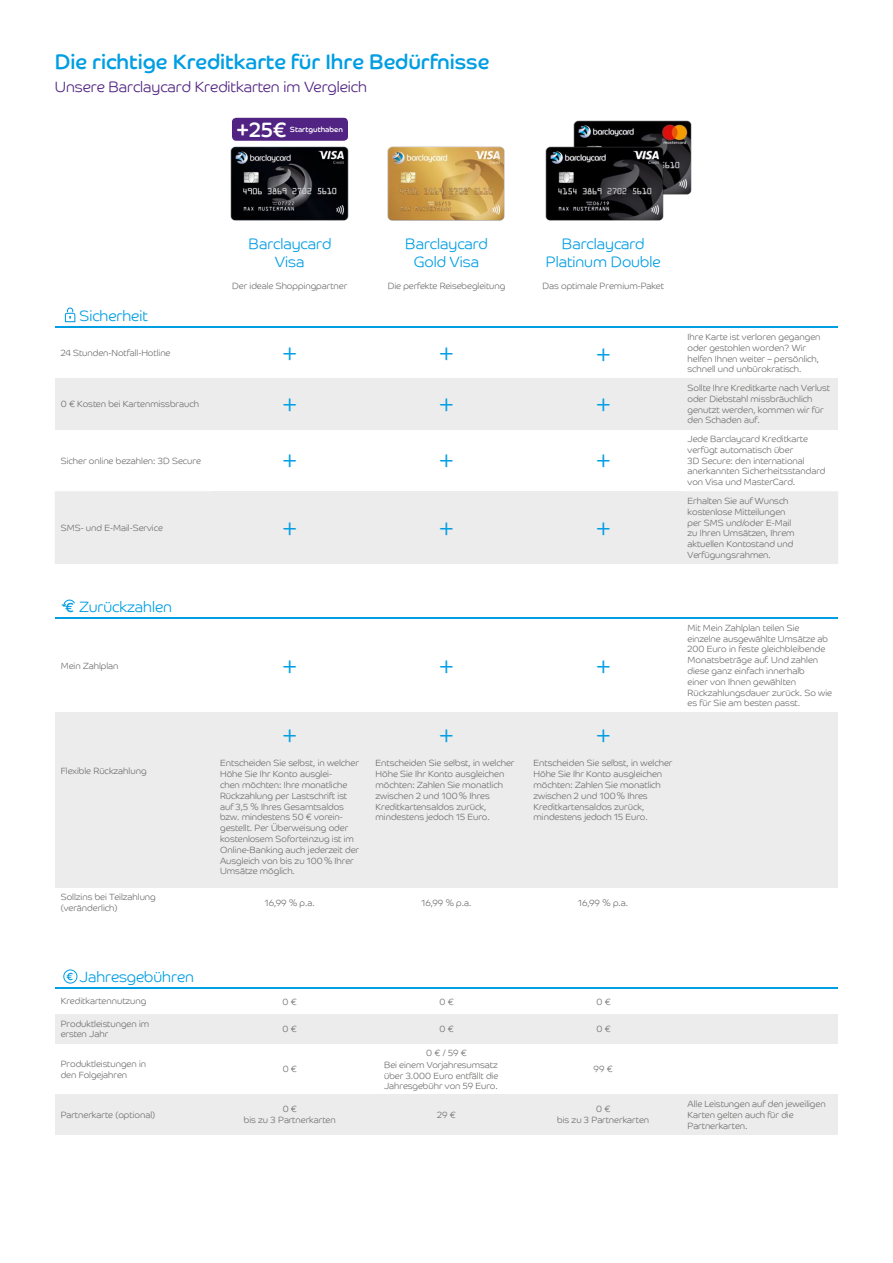
<style>
.page{position:relative;width:893px;height:1263px;background:#fff}
.page>*{position:absolute;margin:0;border:0;box-sizing:border-box;transform-origin:0 0}
.t1{font:24px/50.7px "Barclaycard Co Lt";color:#009ee3}
.t2{font:21px "Barclaycard Co";color:#009ee3}
.t3{font:20.85px "Barclaycard Co";color:#fff}
.t4{font:15px/18px "Barclaycard Co Lt";color:#009ee3;text-align:center}
.t5{font:15px "Barclaycard Co Lt";color:#512382}
.t6{font:13.05px "Barclaycard Co";color:#009ee3}
.t7{font:10.2px "Barclaycard Co";color:#009ee3}
.t8{font:9px/10.8px "Barclaycard Co Lt";color:#6f6f6e}
.t9{font:7.5px "Barclaycard Co";color:#fff}
</style>
<div class="page">
<div style="left:681px;top:1094px;width:157px;height:40px;background:#ececec"></div>
<div style="left:525px;top:1094px;width:156px;height:40px;background:#ececec"></div>
<div style="left:368px;top:1094px;width:157px;height:40px;background:#ececec"></div>
<div style="left:211px;top:1094px;width:157px;height:40px;background:#ececec"></div>
<div style="left:55px;top:1094px;width:156px;height:40px;background:#ececec"></div>
<div style="left:681px;top:1014px;width:157px;height:29px;background:#ececec"></div>
<div style="left:525px;top:1014px;width:156px;height:29px;background:#ececec"></div>
<div style="left:368px;top:1014px;width:157px;height:29px;background:#ececec"></div>
<div style="left:211px;top:1014px;width:157px;height:29px;background:#ececec"></div>
<div style="left:55px;top:1014px;width:156px;height:29px;background:#ececec"></div>
<div style="left:681px;top:712px;width:157px;height:176px;background:#ececec"></div>
<div style="left:525px;top:712px;width:156px;height:176px;background:#ececec"></div>
<div style="left:368px;top:712px;width:157px;height:176px;background:#ececec"></div>
<div style="left:211px;top:712px;width:157px;height:176px;background:#ececec"></div>
<div style="left:55px;top:712px;width:156px;height:176px;background:#ececec"></div>
<div style="left:681px;top:378px;width:157px;height:51px;background:#ececec"></div>
<div style="left:525px;top:378px;width:156px;height:51px;background:#ececec"></div>
<div style="left:368px;top:378px;width:157px;height:51px;background:#ececec"></div>
<div style="left:211px;top:378px;width:157px;height:51px;background:#ececec"></div>
<div style="left:55px;top:378px;width:156px;height:51px;background:#ececec"></div>
<div style="left:55px;top:491px;width:783px;height:73px;background:#ececec"></div>
<hr style="left:55px;top:327px;width:156px;height:1px;background:#009ee3">
<hr style="left:211px;top:327px;width:157px;height:1px;background:#009ee3">
<hr style="left:368px;top:327px;width:157px;height:1px;background:#009ee3">
<hr style="left:525px;top:327px;width:156px;height:1px;background:#009ee3">
<hr style="left:681px;top:327px;width:157px;height:1px;background:#009ee3">
<hr style="left:55px;top:617px;width:156px;height:2px;background:#009ee3">
<hr style="left:211px;top:617px;width:157px;height:2px;background:#009ee3">
<hr style="left:368px;top:617px;width:157px;height:2px;background:#009ee3">
<hr style="left:525px;top:617px;width:156px;height:2px;background:#009ee3">
<hr style="left:681px;top:617px;width:157px;height:2px;background:#009ee3">
<hr style="left:55px;top:988px;width:156px;height:1px;background:#009ee3">
<hr style="left:211px;top:988px;width:157px;height:1px;background:#009ee3">
<hr style="left:368px;top:988px;width:157px;height:1px;background:#009ee3">
<hr style="left:525px;top:988px;width:156px;height:1px;background:#009ee3">
<hr style="left:681px;top:988px;width:157px;height:1px;background:#009ee3">
<img style="left:230px;top:146px;width:119px;height:74px">
<img style="left:387px;top:146px;width:118px;height:74px">
<img style="left:573px;top:120px;width:119px;height:74px">
<img style="left:545px;top:146px;width:120px;height:74px">
<svg style="left:65px;top:307px;width:10px;height:15px"></svg>
<svg style="left:62px;top:599px;width:13px;height:8px"></svg>
<div style="left:63px;top:969px;width:14px;height:14px;border:1px solid #009ee3;border-radius:50%"></div>
<div style="left:232px;top:118px;width:116px;height:23px;background:#512382;border-radius:4px"></div>
<h2 class="t2" style="left:55px;top:50px;width:436px">Die richtige Kreditkarte für Ihre Bedürfnisse</h2>
<h3 class="t5" style="left:55px;top:78px;width:314px">Unsere Barclaycard Kreditkarten im Vergleich</h3>
<h3 class="t3" style="left:236px;top:117px;width:52px">+25€</h3>
<p class="t9" style="left:290px;top:125px;width:54px">Startguthaben</p>
<h3 class="t4" style="left:79px;top:307px;width:70px">Sicherheit</h3>
<p class="t8" style="left:61px;top:348px;width:111px">24 Stunden-Notfall-Hotline</p>
<p class="t8" style="left:61px;top:399px;width:140px">0 € Kosten bei Kartenmissbrauch</p>
<p class="t8" style="left:61px;top:455px;width:142px">Sicher online bezahlen: 3D Secure</p>
<p class="t8" style="left:61px;top:522px;width:104px">SMS- und E-Mail-Service</p>
<h3 class="t4" style="left:249px;top:234px;width:84px">Barclaycard<br>Visa</h3>
<h3 class="t4" style="left:405px;top:234px;width:84px">Barclaycard<br>Gold Visa</h3>
<h3 class="t4" style="left:546px;top:234px;width:116px">Barclaycard<br>Platinum Double</h3>
<p class="t8" style="left:232px;top:280px;width:117px">Der ideale Shoppingpartner</p>
<p class="t8" style="left:388px;top:280px;width:119px">Die perfekte Reisebegleitung</p>
<p class="t8" style="left:542px;top:280px;width:123px">Das optimale Premium-Paket</p>
<h1 class="t1" style="left:282px;top:328px;width:17px">+ +</h1>
<h1 class="t1" style="left:439px;top:329px;width:17px">+ +</h1>
<h1 class="t1" style="left:596px;top:329px;width:17px">+ +</h1>
<h1 class="t1" style="left:282px;top:435px;width:17px">+</h1>
<h1 class="t1" style="left:439px;top:435px;width:17px">+</h1>
<h1 class="t1" style="left:596px;top:435px;width:17px">+</h1>
<h1 class="t1" style="left:282px;top:503px;width:17px">+</h1>
<h1 class="t1" style="left:439px;top:503px;width:17px">+</h1>
<h1 class="t1" style="left:596px;top:503px;width:17px">+</h1>
<p class="t8" style="left:687px;top:331px;width:135px">Ihre Karte ist verloren gegangen oder gestohlen worden? Wir helfen Ihnen weiter – persönlich, schnell und unbürokratisch.</p>
<p class="t8" style="left:687px;top:382px;width:144px">Sollte Ihre Kreditkarte nach Verlust oder Diebstahl missbräuchlich genutzt werden, kommen wir für den Schaden auf.</p>
<p class="t8" style="left:687px;top:433px;width:139px">Jede Barclaycard Kreditkarte verfügt automatisch über<br>3D Secure: den international anerkannten Sicherheitsstandard von Visa und MasterCard.</p>
<p class="t8" style="left:688px;top:495px;width:109px">Erhalten Sie auf Wunsch kostenlose Mitteilungen per SMS und/oder E-Mail zu Ihren Umsätzen, Ihrem aktuellen Kontostand und<br>Verfügungsrahmen.</p>
<h3 class="t4" style="left:79px;top:598px;width:94px">Zurückzahlen</h3>
<h3 class="t6" style="left:65px;top:600px;width:10px">€</h3>
<p class="t8" style="left:61px;top:660px;width:59px">Mein Zahlplan</p>
<p class="t8" style="left:61px;top:765px;width:87px">Flexible Rückzahlung</p>
<h1 class="t1" style="left:282px;top:641px;width:17px">+</h1>
<h1 class="t1" style="left:439px;top:641px;width:17px">+</h1>
<h1 class="t1" style="left:596px;top:641px;width:17px">+</h1>
<h1 class="t1" style="left:282px;top:710px;width:17px">+</h1>
<h1 class="t1" style="left:439px;top:710px;width:17px">+</h1>
<h1 class="t1" style="left:596px;top:710px;width:17px">+</h1>
<p class="t8" style="left:220px;top:758px;width:140px">Entscheiden Sie selbst, in welcher<br>Höhe Sie Ihr Konto ausglei-<br>chen möchten: Ihre monatliche<br>Rückzahlung per Lastschrift ist auf 3,5 % Ihres Gesamtsaldos bzw. mindestens 50 € vorein&shy;gestellt. Per Überweisung oder kostenlosem Soforteinzug ist im<br>Online-Banking auch jederzeit der<br>Ausgleich von bis zu 100% Ihrer<br>Umsätze möglich.</p>
<p class="t8" style="left:376px;top:758px;width:140px">Entscheiden Sie selbst, in welcher<br>Höhe Sie Ihr Konto ausgleichen möchten: Zahlen Sie monatlich zwischen 2 und 100% Ihres<br>Kreditkartensaldos zurück, mindestens jedoch 15 Euro.</p>
<p class="t8" style="left:533px;top:758px;width:140px">Entscheiden Sie selbst, in welcher<br>Höhe Sie Ihr Konto ausgleichen möchten: Zahlen Sie monatlich zwischen 2 und 100% Ihres<br>Kreditkartensaldos zurück, mindestens jedoch 15 Euro.</p>
<p class="t8" style="left:61px;top:892px;width:97px">Sollzins bei Teilzahlung (veränderlich)</p>
<p class="t8" style="left:265px;top:897px;width:52px">16,99 % p.a.</p>
<p class="t8" style="left:421px;top:897px;width:52px">16,99 % p.a.</p>
<p class="t8" style="left:578px;top:897px;width:52px">16,99 % p.a.</p>
<p class="t8" style="left:687px;top:622px;width:146px">Mit Mein Zahlplan teilen Sie einzelne ausgewählte Umsätze ab<br>200 Euro in feste gleichbleibende<br>Monatsbeträge auf. Und zahlen diese ganz einfach innerhalb<br>einer von Ihnen gewählten<br>Rückzahlungsdauer zurück. So wie es für Sie am besten passt.</p>
<h3 class="t4" style="left:79px;top:968px;width:116px">Jahresgebühren</h3>
<p class="t8" style="left:61px;top:996px;width:87px">Kreditkartennutzung</p>
<p class="t8" style="left:61px;top:1018px;width:90px">Produktleistungen im ersten Jahr</p>
<p class="t8" style="left:61px;top:1058px;width:87px">Produktleistungen in den Folgejahren</p>
<p class="t8" style="left:283px;top:1063px;width:16px">0 €</p>
<p class="t7" style="left:67px;top:970px;width:8px">€</p>
<p class="t8" style="left:283px;top:996px;width:16px">0 €</p>
<p class="t8" style="left:283px;top:1023px;width:16px">0 €</p>
<p class="t8" style="left:439px;top:996px;width:16px">0 €</p>
<p class="t8" style="left:596px;top:996px;width:16px">0 €</p>
<p class="t8" style="left:439px;top:1023px;width:16px">0 €</p>
<p class="t8" style="left:596px;top:1023px;width:16px">0 €</p>
<p class="t8" style="left:426px;top:1047px;width:42px">0 € / 59 €</p>
<p class="t8" style="left:384px;top:1059px;width:116px;text-align:justify">Bei einem Vorjahresumsatz über 3.000 Euro entfällt die Jahresgebühr von 59 Euro.</p>
<p class="t8" style="left:593px;top:1063px;width:21px">99 €</p>
<p class="t8" style="left:61px;top:1109px;width:96px">Partnerkarte (optional)</p>
<p class="t8" style="left:244px;top:1104px;width:93px;text-align:center">0 €<br>bis zu 3 Partnerkarten</p>
<p class="t8" style="left:437px;top:1109px;width:20px">29 €</p>
<p class="t8" style="left:557px;top:1104px;width:93px;text-align:center">0 €<br>bis zu 3 Partnerkarten</p>
<p class="t8" style="left:687px;top:1098px;width:140px">Alle Leistungen auf den jeweiligen<br>Karten gelten auch für die<br>Partnerkarten.</p>
</div>
